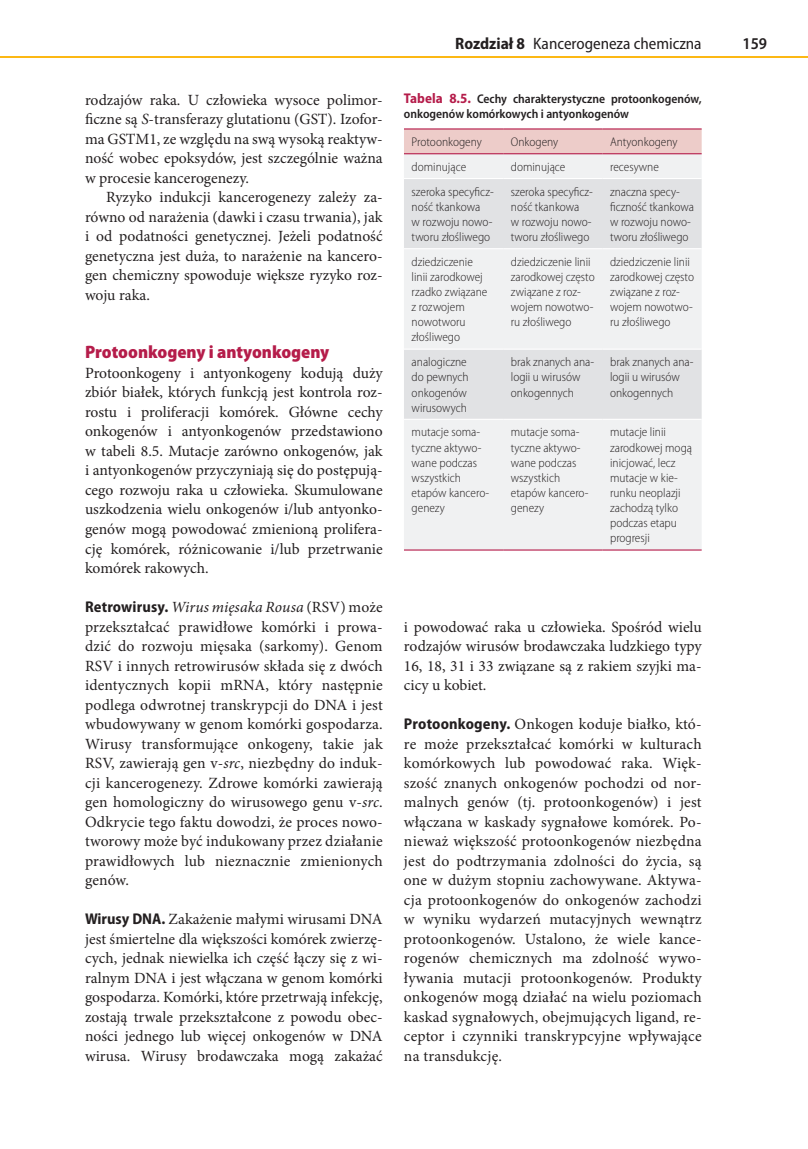
<style>
.page{position:relative;width:808px;height:1149px;background:#fff}
.page>*{position:absolute;margin:0;border:0;box-sizing:border-box;transform-origin:0 0}
.t1{font:900 semi-condensed 18px "Myriad Pro";color:#b51c4a}
.t2{font:semi-condensed 16.5px "Myriad Pro";color:#231f20}
.t3{font:600 semi-condensed 16.5px "Myriad Pro";color:#231f20}
.t4{font:15.6px/19.5px "Minion Pro";color:#231f20;text-align:justify}
.t5{font:300 semi-condensed 12.6px/15.1px "Myriad Pro";color:#231f20}
.t6{font:600 semi-condensed 12.6px/15px "Myriad Pro";color:#231f20}
.s1{font-style:italic}
.s2{font-family:"Myriad Pro";font-weight:700;font-stretch:semi-condensed}
.s3{font-weight:700}
.s4{font-weight:700;font-size:14.1px;color:#b51c4a}
</style>
<div class="page">
<hr style="left:0;top:57px;width:808px;height:1px;background:#fcb814">
<div style="left:404px;top:129px;width:298px;height:24px;background:#edccc9"></div>
<div style="left:404px;top:154px;width:298px;height:395px;background:#f0f1f2"></div>
<svg style="left:404px;top:179px;width:298px;height:239px;fill:#e1e2e4"></svg>
<hr style="left:404px;top:178px;width:99px;height:1px;background:#fff">
<hr style="left:503px;top:178px;width:99px;height:1px;background:#fff">
<hr style="left:602px;top:178px;width:100px;height:1px;background:#fff">
<hr style="left:404px;top:248px;width:99px;height:1px;background:#fff">
<hr style="left:503px;top:248px;width:99px;height:1px;background:#fff">
<hr style="left:602px;top:248px;width:100px;height:1px;background:#fff">
<hr style="left:404px;top:348px;width:99px;height:1px;background:#fff">
<hr style="left:503px;top:348px;width:99px;height:1px;background:#fff">
<hr style="left:602px;top:348px;width:100px;height:1px;background:#fff">
<hr style="left:404px;top:418px;width:99px;height:2px;background:#fff">
<hr style="left:503px;top:418px;width:99px;height:2px;background:#fff">
<hr style="left:602px;top:418px;width:100px;height:2px;background:#fff">
<hr style="left:404px;top:128px;width:99px;height:1px;background:#b51c4a">
<hr style="left:602px;top:128px;width:100px;height:1px;background:#b51c4a">
<hr style="left:404px;top:153px;width:99px;height:1px;background:#b51c4a">
<hr style="left:602px;top:153px;width:100px;height:1px;background:#b51c4a">
<hr style="left:503px;top:128px;width:99px;height:1px;background:#b51c4a">
<hr style="left:503px;top:153px;width:99px;height:1px;background:#b51c4a">
<hr style="left:404px;top:549px;width:99px;height:1px;background:#b51c4a">
<hr style="left:503px;top:549px;width:99px;height:1px;background:#b51c4a">
<hr style="left:602px;top:549px;width:100px;height:1px;background:#b51c4a">
<p class="t4" style="left:85px;top:90px;width:299px">rodzajów raka. U człowieka wysoce polimor&shy;ficzne są <span class="s1">S</span>-transferazy glutationu (GST). Izofor&shy;ma GSTM1, ze względu na swą wysoką reaktyw&shy;ność wobec epoksydów, jest szczególnie ważna w procesie kancerogenezy.</p>
<p class="t4" style="left:85px;top:187px;width:299px;text-indent:21px">Ryzyko indukcji kancerogenezy zależy za&shy;równo od narażenia (dawki i czasu trwania), jak i od podatności genetycznej. Jeżeli podatność genetyczna jest duża, to narażenie na kancero&shy;gen chemiczny spowoduje większe ryzyko roz&shy;woju raka.</p>
<p class="t1" style="left:85px;top:340px;width:246px">Protoonkogeny i antyonkogeny</p>
<p class="t4" style="left:85px;top:363px;width:299px">Protoonkogeny i antyonkogeny kodują duży zbiór białek, których funkcją jest kontrola roz&shy;rostu i proliferacji komórek. Główne cechy onkogenów i antyonkogenów przedstawiono w tabeli 8.5. Mutacje zarówno onkogenów, jak i antyonkogenów przyczyniają się do postępują&shy;cego rozwoju raka u człowieka. Skumulowane uszkodzenia wielu onkogenów i/lub antyonko&shy;genów mogą powodować zmienioną prolifera&shy;cję komórek, różnicowanie i/lub przetrwanie komórek rakowych.</p>
<p class="t4" style="left:85px;top:597px;width:299px"><span class="s2">Retrowirusy.</span> <span class="s1">Wirus mięsaka Rousa</span> (RSV) może przekształcać prawidłowe komórki i prowa&shy;dzić do rozwoju mięsaka (sarkomy). Genom RSV i innych retrowirusów składa się z dwóch identycznych kopii mRNA, który następnie podlega odwrotnej transkrypcji do DNA i jest wbudowywany w genom komórki gospodarza.<br>Wirusy transformujące onkogeny, takie jak RSV, zawierają gen v-<span class="s1">src</span>, niezbędny do induk&shy;cji kancerogenezy. Zdrowe komórki zawierają gen homologiczny do wirusowego genu v-<span class="s1">src</span>.<br>Odkrycie tego faktu dowodzi, że proces nowo&shy;tworowy może być indukowany przez działanie prawidłowych lub nieznacznie zmienionych genów.</p>
<p class="t4" style="left:85px;top:909px;width:299px"><span class="s2">Wirusy DNA.</span> Zakażenie małymi wirusami DNA jest śmiertelne dla większości komórek zwierzę&shy;cych, jednak niewielka ich część łączy się z wi&shy;ralnym DNA i jest włączana w genom komórki gospodarza. Komórki, które przetrwają infekcję, zostają trwale przekształcone z powodu obec&shy;ności jednego lub więcej onkogenów w DNA wirusa. Wirusy brodawczaka mogą zakażać</p>
<p class="t2" style="left:455px;top:33px;width:248px"><span class="s3">Rozdział 8</span> Kancerogeneza chemiczna</p>
<p class="t3" style="left:742px;top:33px;width:26px">159</p>
<p class="t6" style="left:404px;top:91px;width:299px"><span class="s4">Tabela 8.5.</span> Cechy charakterystyczne protoonkogenów, onkogenów komórkowych i antyonkogenów</p>
<p class="t5" style="left:412px;top:134px;width:72px">Protoonkogeny</p>
<p class="t5" style="left:511px;top:134px;width:49px">Onkogeny</p>
<p class="t5" style="left:610px;top:134px;width:69px">Antyonkogeny</p>
<p class="t5" style="left:412px;top:159px;width:56px">dominujące</p>
<p class="t5" style="left:511px;top:159px;width:56px">dominujące</p>
<p class="t5" style="left:610px;top:159px;width:50px">recesywne</p>
<p class="t5" style="left:412px;top:184px;width:84px">szeroka specyficz&shy;ność tkankowa<br>w rozwoju nowo&shy;tworu złośliwego</p>
<p class="t5" style="left:511px;top:184px;width:84px">szeroka specyficz&shy;ność tkankowa<br>w rozwoju nowo&shy;tworu złośliwego</p>
<p class="t5" style="left:610px;top:184px;width:85px">znaczna specy&shy;ficzność tkankowa w rozwoju nowo&shy;tworu złośliwego</p>
<p class="t5" style="left:412px;top:254px;width:77px">dziedziczenie linii zarodkowej rzadko związane z rozwojem nowotworu złośliwego</p>
<p class="t5" style="left:511px;top:254px;width:85px">dziedziczenie linii zarodkowej często związane z roz&shy;wojem nowotwo&shy;ru złośliwego</p>
<p class="t5" style="left:610px;top:254px;width:85px">dziedziczenie linii zarodkowej często związane z roz&shy;wojem nowotwo&shy;ru złośliwego</p>
<p class="t5" style="left:412px;top:354px;width:59px">analogiczne do pewnych onkogenów wirusowych</p>
<p class="t5" style="left:511px;top:354px;width:85px">brak znanych ana&shy;logii u wirusów onkogennych</p>
<p class="t5" style="left:610px;top:354px;width:85px">brak znanych ana&shy;logii u wirusów onkogennych</p>
<p class="t5" style="left:412px;top:424px;width:79px">mutacje soma&shy;tyczne aktywo&shy;wane podczas wszystkich etapów kancero&shy;genezy</p>
<p class="t5" style="left:511px;top:424px;width:79px">mutacje soma&shy;tyczne aktywo&shy;wane podczas wszystkich etapów kancero&shy;genezy</p>
<p class="t5" style="left:610px;top:424px;width:83px">mutacje linii zarodkowej mogą inicjować, lecz mutacje w kie&shy;runku neoplazji zachodzą tylko podczas etapu progresji</p>
<p class="t4" style="left:404px;top:616px;width:299px">i powodować raka u człowieka. Spośród wielu rodzajów wirusów brodawczaka ludzkiego typy 16, 18, 31 i 33 związane są z rakiem szyjki ma&shy;cicy u kobiet.</p>
<p class="t4" style="left:404px;top:714px;width:299px"><span class="s2">Protoonkogeny.</span> Onkogen koduje białko, któ&shy;re może przekształcać komórki w kulturach komórkowych lub powodować raka. Więk&shy;szość znanych onkogenów pochodzi od nor&shy;malnych genów (tj. protoonkogenów) i jest włączana w kaskady sygnałowe komórek. Po&shy;nieważ większość protoonkogenów niezbędna jest do podtrzymania zdolności do życia, są one w dużym stopniu zachowywane. Aktywa&shy;cja protoonkogenów do onkogenów zachodzi w wyniku wydarzeń mutacyjnych wewnątrz protoonkogenów. Ustalono, że wiele kance&shy;rogenów chemicznych ma zdolność wywo&shy;ływania mutacji protoonkogenów. Produkty onkogenów mogą działać na wielu poziomach kaskad sygnałowych, obejmujących ligand, re&shy;ceptor i czynniki transkrypcyjne wpływające na transdukcję.</p>
</div>
